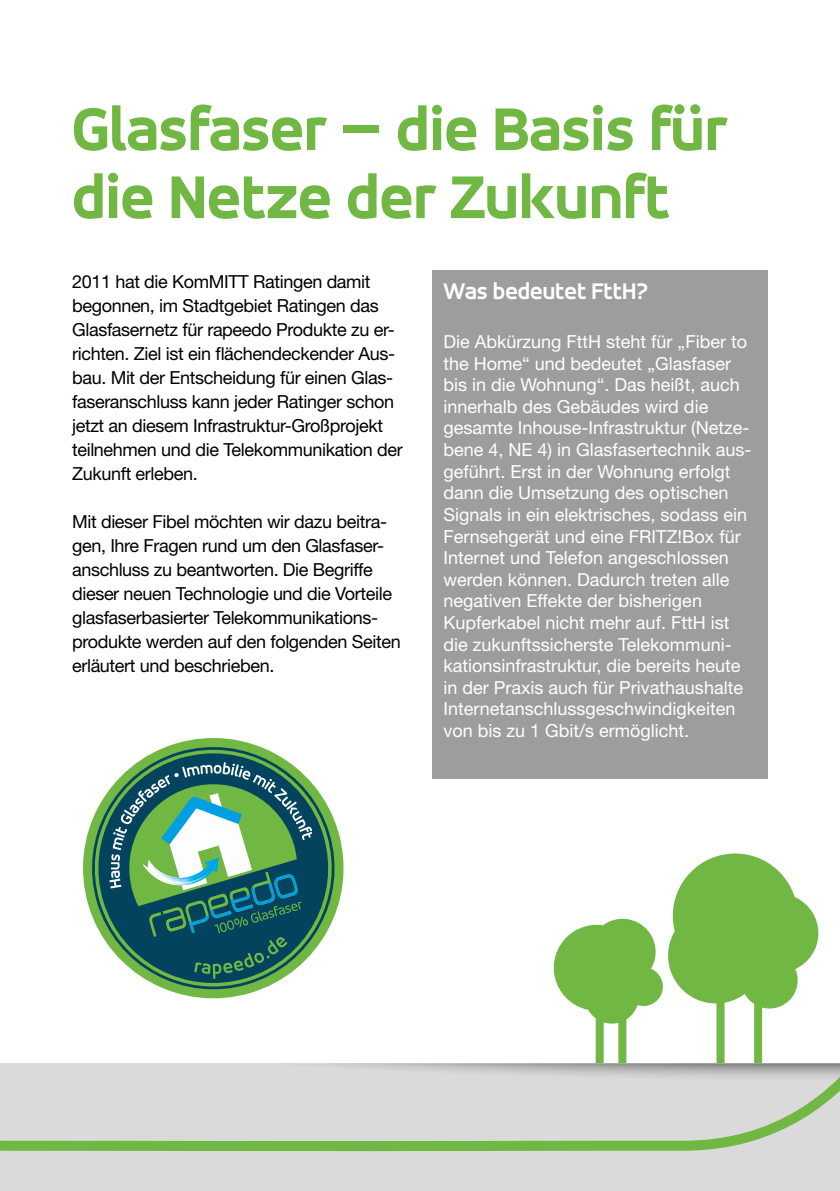
<style>
.page{position:relative;width:840px;height:1191px;background:#fff}
.page>*{position:absolute;margin:0;border:0;box-sizing:border-box;transform-origin:0 0}
.t1{font:800 64px/68px "Accord Alternate";color:#70b743}
.t2{font:700 24px "Accord Alternate";color:#fff}
.t3{font:18px/21.6px "Helvetica Neue LT Std";color:#fff}
.t4{font:18px/24px "Helvetica Neue LT Std";letter-spacing:-.02em;color:#000}
</style>
<div class="page">
<hr style="left:839px;top:0;width:1px;height:1191px;background:#03435e">
<svg style="left:568px;top:853px;width:249px;height:83px"></svg>
<div style="left:0;top:1063px;width:839px;height:128px;background:#dadada"></div>
<svg style="left:0;top:936px;width:839px;height:216px"></svg>
<svg style="left:70px;top:936px;width:286px;height:75px"></svg>
<svg style="left:78px;top:738px;width:270px;height:265px"></svg>
<svg style="left:85px;top:740px;width:256px;height:256px"></svg>
<svg style="left:109px;top:762px;width:203px;height:216px;background:#488574"></svg>
<div style="left:432px;top:270px;width:335px;height:508px;background:#9c9d9d"></div>
<h1 class="t1" style="left:72px;top:95px;width:656px">Glasfaser – die Basis für die Netze der Zukunft</h1>
<p class="t4" style="left:72px;top:269px;width:332px">2011 hat die KomMITT Ratingen damit begonnen, im Stadtgebiet Ratingen das Glasfasernetz für rapeedo Produkte zu er&shy;richten. Ziel ist ein flächendeckender Aus&shy;bau. Mit der Entscheidung für einen Glas&shy;faseranschluss kann jeder Ratinger schon jetzt an diesem Infrastruktur-Großprojekt teilnehmen und die Telekommunikation der Zukunft erleben.</p>
<p class="t4" style="left:72px;top:509px;width:330px">Mit dieser Fibel möchten wir dazu beitra&shy;gen, Ihre Fragen rund um den Glasfaser&shy;anschluss zu beantworten. Die Begriffe dieser neuen Technologie und die Vorteile glasfaserbasierter Telekommunikations&shy;produkte werden auf den folgenden Seiten erläutert und beschrieben.</p>
<h2 class="t2" style="left:443px;top:277px;width:206px">Was bedeutet FttH?</h2>
<p class="t3" style="left:443px;top:330px;width:309px">Die Abkürzung FttH steht für „Fiber to the Home“ und bedeutet „Glasfaser bis in die Wohnung“. Das heißt, auch innerhalb des Gebäudes wird die gesamte Inhouse-Infrastruktur (Netze&shy;bene 4, NE 4) in Glasfasertechnik aus&shy;geführt. Erst in der Wohnung erfolgt dann die Umsetzung des optischen Signals in ein elektrisches, sodass ein Fernsehgerät und eine FRITZ!Box für Internet und Telefon angeschlossen werden können. Dadurch treten alle negativen Effekte der bisherigen Kupferkabel nicht mehr auf. FttH ist die zukunftssicherste Telekommuni&shy;kationsinfrastruktur, die bereits heute in der Praxis auch für Privathaushalte Internetanschlussgeschwindigkeiten von bis zu 1 Gbit/s ermöglicht.</p>
</div>
